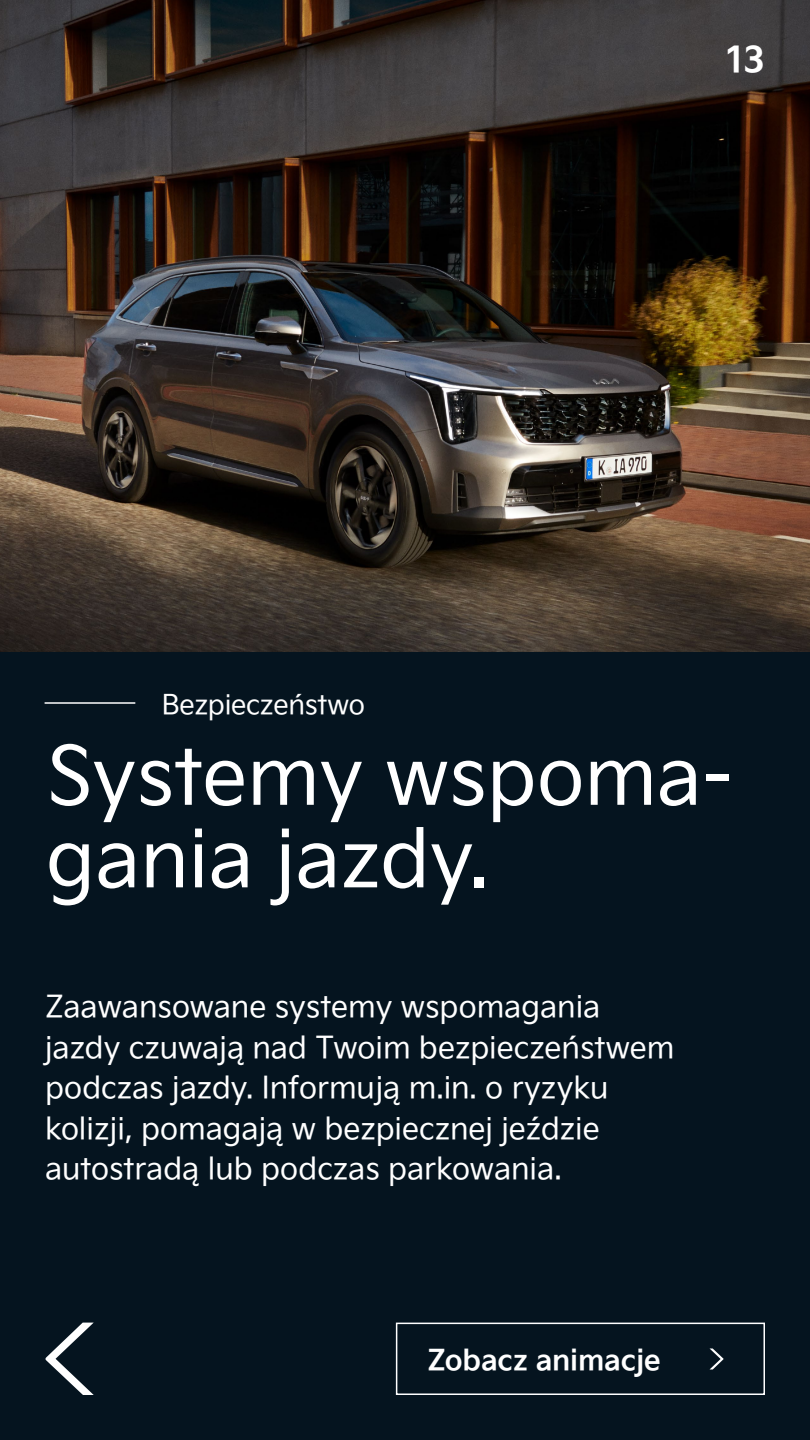
<style>
.page{position:relative;width:810px;height:1440px;background:#fff}
.page>*{position:absolute;margin:0;border:0;box-sizing:border-box;transform-origin:0 0}
.t1{font:78.75px/82.5px "Kia Signature OTF Regular";color:#fff}
.t2{font:36px "Kia Signature OTF Bold";color:#fff}
.t3{font:30px/40.5px "Kia Signature OTF Regular";color:#fff}
.t4{font:28.5px "Kia Signature OTF Bold";letter-spacing:-.005em;color:#fff}
.t5{font:27px "Kia Signature OTF Regular";letter-spacing:-.01em;color:#fff}
</style>
<div class="page">
<img style="left:0;top:0;width:810px;height:652px">
<div style="left:0;top:652px;width:810px;height:788px;background:#05141f"></div>
<hr style="left:45px;top:702px;width:90px;height:2px;background:#fff">
<svg style="left:710px;top:1348px;width:14px;height:22px"></svg>
<div style="left:396px;top:1323px;width:369px;height:72px;border:2px solid #fff"></div>
<svg style="left:45px;top:1323px;width:49px;height:72px"></svg>
<p class="t5" style="left:162px;top:685px;width:205px">Bezpieczeństwo</p>
<p class="t2" style="left:727px;top:32px;width:40px">13</p>
<h1 class="t1" style="left:46px;top:730px;width:688px">Systemy wspoma&shy;gania jazdy.</h1>
<p class="t3" style="left:45px;top:984px;width:631px">Zaawansowane systemy wspomagania jazdy czuwają nad Twoim bezpieczeństwem podczas jazdy. Informują m.in. o ryzyku kolizji, pomagają w bezpiecznej jeździe autostradą lub podczas parkowania.</p>
<p class="t4" style="left:427px;top:1338px;width:235px">Zobacz animacje</p>
</div>
